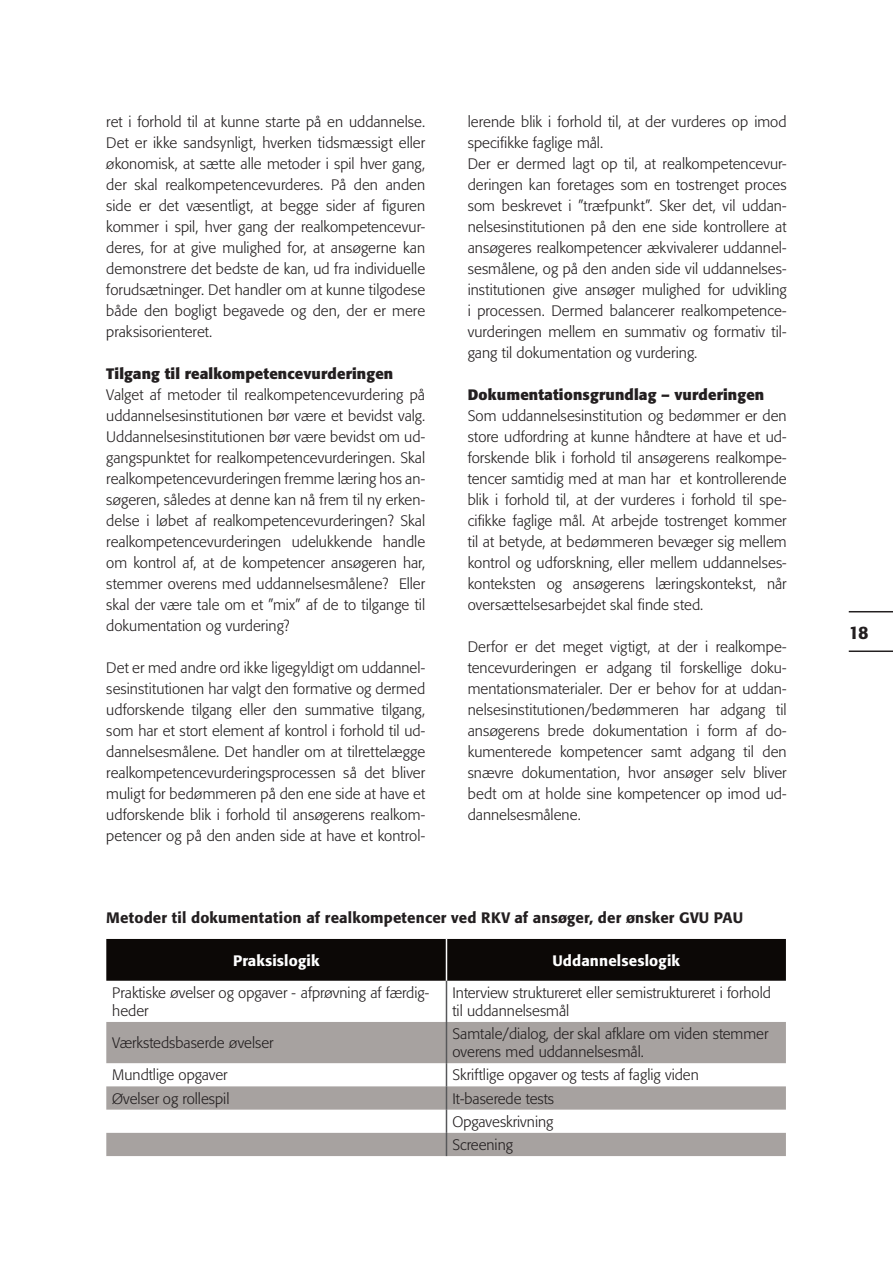
<style>
.page{position:relative;width:893px;height:1263px;background:#fff}
.page>*{position:absolute;margin:0;border:0;box-sizing:border-box;transform-origin:0 0}
.t1{font:500 18px "Formata BQ";color:#231f20}
.t2{font:300 15px/21px "Formata BQ";color:#231f20;text-align:justify}
.t3{font:500 15px "Formata BQ";letter-spacing:.01em;color:#231f20}
.t4{font:700 15px "Formata BQ";letter-spacing:.01em;color:#231f20}
.t5{font:500 15px "Formata BQ";letter-spacing:.01em;color:#fff}
</style>
<div class="page">
<hr style="left:849px;top:611px;width:44px;height:1px;background:#231f20">
<hr style="left:849px;top:650px;width:44px;height:2px;background:#231f20">
<div style="left:106px;top:939px;width:680px;height:42px;background:#0c0806"></div>
<svg style="left:106px;top:1022px;width:680px;height:134px;fill:#a7a2a0"></svg>
<hr style="left:446px;top:981px;width:1px;height:41px;background:#57585a">
<hr style="left:446px;top:1022px;width:1px;height:41px;background:#57585a">
<svg style="left:446px;top:1063px;width:1px;height:93px"></svg>
<hr style="left:446px;top:939px;width:1px;height:42px;background:#fff">
<p class="t2" style="left:106px;top:112px;width:320px">ret i forhold til at kunne starte på en uddannelse.<br>Det er ikke sandsynligt, hverken tidsmæssigt eller økonomisk, at sætte alle metoder i spil hver gang, der skal realkompetencevurderes. På den anden side er det væsentligt, at begge sider af figuren kommer i spil, hver gang der realkompetencevur&shy;deres, for at give mulighed for, at ansøgerne kan demonstrere det bedste de kan, ud fra individuelle forudsætninger. Det handler om at kunne tilgodese både den bogligt begavede og den, der er mere praksisorienteret.</p>
<p class="t4" style="left:106px;top:365px;width:288px">Tilgang til realkompetencevurderingen</p>
<p class="t2" style="left:106px;top:385px;width:320px">Valget af metoder til realkompetencevurdering på uddannelsesinstitutionen bør være et bevidst valg.<br>Uddannelsesinstitutionen bør være bevidst om ud&shy;gangspunktet for realkompetencevurderingen. Skal realkompetencevurderingen fremme læring hos an&shy;søgeren, således at denne kan nå frem til ny erken&shy;delse i løbet af realkompetencevurderingen? Skal realkompetencevurderingen udelukkende handle om kontrol af, at de kompetencer ansøgeren har, stemmer overens med uddannelsesmålene? Eller skal der være tale om et ”mix” af de to tilgange til dokumentation og vurdering?</p>
<p class="t2" style="left:106px;top:658px;width:320px">Det er med andre ord ikke ligegyldigt om uddannel&shy;sesinstitutionen har valgt den formative og dermed udforskende tilgang eller den summative tilgang, som har et stort element af kontrol i forhold til ud&shy;dannelsesmålene. Det handler om at tilrettelægge realkompetencevurderingsprocessen så det bliver muligt for bedømmeren på den ene side at have et udforskende blik i forhold til ansøgerens realkom&shy;petencer og på den anden side at have et kontrol-</p>
<p class="t2" style="left:468px;top:112px;width:320px;text-align:left">lerende blik i forhold til, at der vurderes op imod specifikke faglige mål.<br>Der er dermed lagt op til, at realkompetencevur&shy;deringen kan foretages som en tostrenget proces som beskrevet i ”træfpunkt”. Sker det, vil uddan&shy;nelsesinstitutionen på den ene side kontrollere at ansøgeres realkompetencer ækvivalerer uddannel&shy;sesmålene, og på den anden side vil uddannelses&shy;institutionen give ansøger mulighed for udvikling i processen. Dermed balancerer realkompetence&shy;vurderingen mellem en summativ og formativ til&shy;gang til dokumentation og vurdering.</p>
<p class="t4" style="left:468px;top:386px;width:298px">Dokumentationsgrundlag – vurderingen</p>
<p class="t2" style="left:468px;top:406px;width:320px">Som uddannelsesinstitution og bedømmer er den store udfordring at kunne håndtere at have et ud&shy;forskende blik i forhold til ansøgerens realkompe&shy;tencer samtidig med at man har et kontrollerende blik i forhold til, at der vurderes i forhold til spe&shy;cifikke faglige mål. At arbejde tostrenget kommer til at betyde, at bedømmeren bevæger sig mellem kontrol og udforskning, eller mellem uddannelses&shy;konteksten og ansøgerens læringskontekst, når oversættelsesarbejdet skal finde sted.</p>
<p class="t2" style="left:468px;top:637px;width:320px">Derfor er det meget vigtigt, at der i realkompe&shy;tencevurderingen er adgang til forskellige doku&shy;mentationsmaterialer. Der er behov for at uddan&shy;nelsesinstitutionen/bedømmeren har adgang til ansøgerens brede dokumentation i form af do&shy;kumenterede kompetencer samt adgang til den snævre dokumentation, hvor ansøger selv bliver bedt om at holde sine kompetencer op imod ud&shy;dannelsesmålene.</p>
<p class="t3" style="left:106px;top:908px;width:638px">Metoder til dokumentation af realkompetencer ved RKV af ansøger, der ønsker GVU PAU</p>
<p class="t5" style="left:233px;top:951px;width:88px">Praksislogik</p>
<p class="t5" style="left:552px;top:951px;width:129px">Uddannelseslogik</p>
<p class="t2" style="left:112px;top:984px;width:318px;line-height:18px">Praktiske øvelser og opgaver - afprøvning af færdig&shy;heder</p>
<p class="t2" style="left:452px;top:984px;width:320px;line-height:18px">Interview struktureret eller semistruktureret i forhold til uddannelsesmål</p>
<p class="t2" style="left:112px;top:1032px;width:163px">Værkstedsbaserde øvelser</p>
<p class="t2" style="left:452px;top:1025px;width:317px;line-height:18px">Samtale/dialog, der skal afklare om viden stemmer overens med uddannelsesmål.</p>
<p class="t2" style="left:112px;top:1065px;width:117px">Mundtlige opgaver</p>
<p class="t2" style="left:452px;top:1065px;width:248px">Skriftlige opgaver og tests af faglig viden</p>
<p class="t2" style="left:112px;top:1088px;width:119px">Øvelser og rollespil</p>
<p class="t2" style="left:452px;top:1087px;width:103px;line-height:23.2px">It-baserede tests Opgaveskrivning Screening</p>
<p class="t1" style="left:849px;top:621px;width:21px">18</p>
</div>
